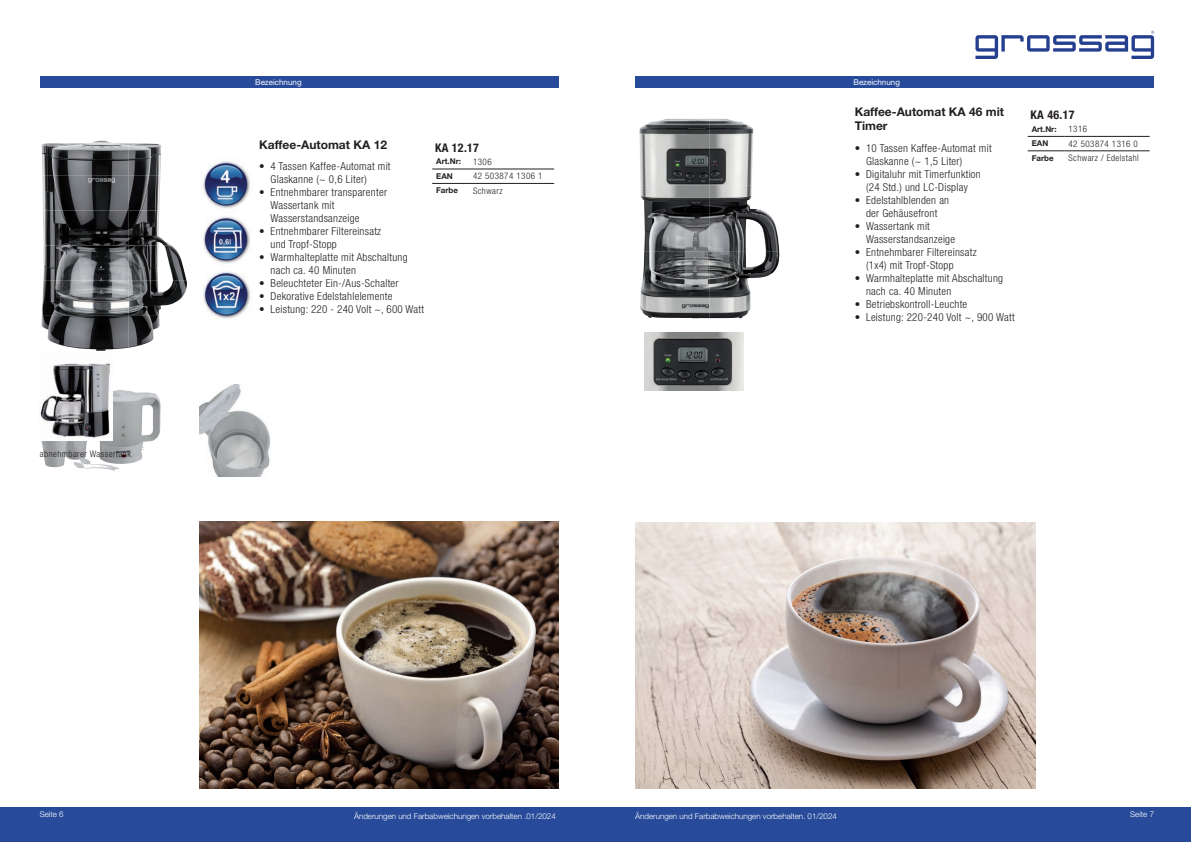
<style>
.page{position:relative;width:1191px;height:842px;background:#fff}
.page>*{position:absolute;margin:0;border:0;box-sizing:border-box;transform-origin:0 0}
.t1{font:700 12px/14px "Helvetica Neue LT Pro";color:#231f20}
.t2{font:700 condensed 12px "Helvetica Neue LT Pro";letter-spacing:.025em;color:#231f20}
.t3{font:300 condensed 11px/13px "Helvetica Neue LT Pro";letter-spacing:.025em;color:#231f20}
.t4{font:300 condensed 9px "Helvetica Neue LT Pro";letter-spacing:.05em;color:#231f20}
.t5{font:300 8px "Helvetica Neue LT Pro";color:#fff}
.t6{font:700 8px "Helvetica Neue LT Pro";color:#231f20}
.t7{font:8px "Helvetica Neue LT Pro";color:#fff}
</style>
<div class="page">
<div style="left:0;top:808px;width:1191px;height:34px;background:#274b9a"></div>
<svg style="left:975px;top:31px;width:179px;height:28px"></svg>
<img style="left:41px;top:390px;width:120px;height:78px">
<img style="left:199px;top:384px;width:72px;height:92px">
<div style="left:40px;top:76px;width:518px;height:11px;background:#274b9a"></div>
<div style="left:635px;top:76px;width:519px;height:11px;background:#274b9a"></div>
<img style="left:200px;top:522px;width:358px;height:267px">
<img style="left:41px;top:140px;width:88px;height:70px">
<img style="left:129px;top:143px;width:32px;height:67px">
<img style="left:43px;top:210px;width:127px;height:35px">
<img style="left:42px;top:245px;width:145px;height:71px">
<img style="left:41px;top:316px;width:88px;height:35px">
<img style="left:129px;top:316px;width:31px;height:32px">
<hr style="left:432px;top:169px;width:37px;height:1px;background:#231f20">
<hr style="left:469px;top:169px;width:85px;height:1px;background:#231f20">
<hr style="left:432px;top:183px;width:37px;height:1px;background:#231f20">
<hr style="left:469px;top:183px;width:85px;height:1px;background:#231f20">
<img style="left:40px;top:363px;width:73px;height:78px">
<img style="left:203px;top:161px;width:48px;height:158px">
<img style="left:639px;top:119px;width:114px;height:66px">
<img style="left:640px;top:185px;width:139px;height:133px">
<hr style="left:1027px;top:136px;width:37px;height:1px;background:#231f20">
<hr style="left:1064px;top:136px;width:85px;height:1px;background:#231f20">
<hr style="left:1027px;top:151px;width:37px;height:1px;background:#231f20">
<hr style="left:1064px;top:151px;width:85px;height:1px;background:#231f20">
<img style="left:644px;top:333px;width:99px;height:57px">
<img style="left:635px;top:522px;width:400px;height:267px">
<p class="t4" style="left:40px;top:449px;width:92px">abnehmbarer Wassertank</p>
<p class="t7" style="left:255px;top:77px;width:48px">Bezeichnung</p>
<p class="t7" style="left:853px;top:77px;width:48px">Bezeichnung</p>
<p class="t1" style="left:259px;top:137px;width:129px">Kaffee-Automat KA 12</p>
<p class="t3" style="left:270px;top:160px;width:122px;text-indent:-11px">• 4 Tassen Kaffee-Automat mit<br>Glaskanne (~ 0,6 Liter)</p>
<p class="t3" style="left:270px;top:186px;width:118px;text-indent:-11px">• Entnehmbarer transparenter<br>Wassertank mit<br>Wasserstandsanzeige</p>
<p class="t3" style="left:270px;top:225px;width:112px;text-indent:-11px">• Entnehmbarer Filtereinsatz und Tropf-Stopp</p>
<p class="t3" style="left:270px;top:251px;width:138px;text-indent:-11px">• Warmhalteplatte mit Abschaltung nach ca. 40 Minuten</p>
<p class="t3" style="left:259px;top:277px;width:141px">• Beleuchteter Ein-/Aus-Schalter</p>
<p class="t3" style="left:259px;top:290px;width:135px">• Dekorative Edelstahlelemente</p>
<p class="t3" style="left:259px;top:303px;width:166px">• Leistung: 220 - 240 Volt ~, 600 Watt</p>
<p class="t2" style="left:435px;top:140px;width:46px">KA 12.17</p>
<p class="t6" style="left:436px;top:156px;width:26px">Art.Nr:</p>
<p class="t4" style="left:473px;top:157px;width:20px">1306</p>
<p class="t6" style="left:436px;top:171px;width:18px">EAN</p>
<p class="t4" style="left:473px;top:171px;width:71px">42 503874 1306 1</p>
<p class="t6" style="left:436px;top:185px;width:23px">Farbe</p>
<p class="t4" style="left:473px;top:185px;width:31px">Schwarz</p>
<p class="t1" style="left:854px;top:105px;width:151px">Kaffee-Automat KA 46 mit<br>Timer</p>
<p class="t3" style="left:866px;top:141px;width:127px;text-indent:-11px">• 10 Tassen Kaffee-Automat mit<br>Glaskanne (~ 1,5 Liter)</p>
<p class="t3" style="left:854px;top:167px;width:128px;text-align:center">• Digitaluhr mit Timerfunktion (24 Std.) und LC-Display</p>
<p class="t3" style="left:854px;top:193px;width:96px;text-align:center">• Edelstahlblenden an der Gehäusefront</p>
<p class="t3" style="left:866px;top:219px;width:91px;text-indent:-11px">• Wassertank mit<br>Wasserstandsanzeige</p>
<p class="t3" style="left:866px;top:245px;width:112px;text-indent:-11px">• Entnehmbarer Filtereinsatz (1x4) mit Tropf-Stopp</p>
<p class="t3" style="left:866px;top:271px;width:138px;text-indent:-11px">• Warmhalteplatte mit Abschaltung nach ca. 40 Minuten</p>
<p class="t3" style="left:854px;top:297px;width:114px">• Betriebskontroll-Leuchte</p>
<p class="t3" style="left:854px;top:310px;width:162px">• Leistung: 220-240 Volt ~, 900 Watt</p>
<p class="t2" style="left:1030px;top:108px;width:46px">KA 46.17</p>
<p class="t6" style="left:1031px;top:124px;width:26px">Art.Nr:</p>
<p class="t4" style="left:1068px;top:124px;width:20px">1316</p>
<p class="t6" style="left:1031px;top:138px;width:18px">EAN</p>
<p class="t4" style="left:1068px;top:138px;width:71px">42 503874 1316 0</p>
<p class="t6" style="left:1031px;top:153px;width:23px">Farbe</p>
<p class="t4" style="left:1068px;top:153px;width:72px">Schwarz / Edelstahl</p>
<p class="t5" style="left:40px;top:809px;width:25px">Seite 6</p>
<p class="t5" style="left:354px;top:811px;width:203px">Änderungen und Farbabweichungen vorbehalten .01/2024</p>
<p class="t5" style="left:635px;top:811px;width:203px">Änderungen und Farbabweichungen vorbehalten. 01/2024</p>
<p class="t5" style="left:1130px;top:809px;width:25px">Seite 7</p>
</div>
